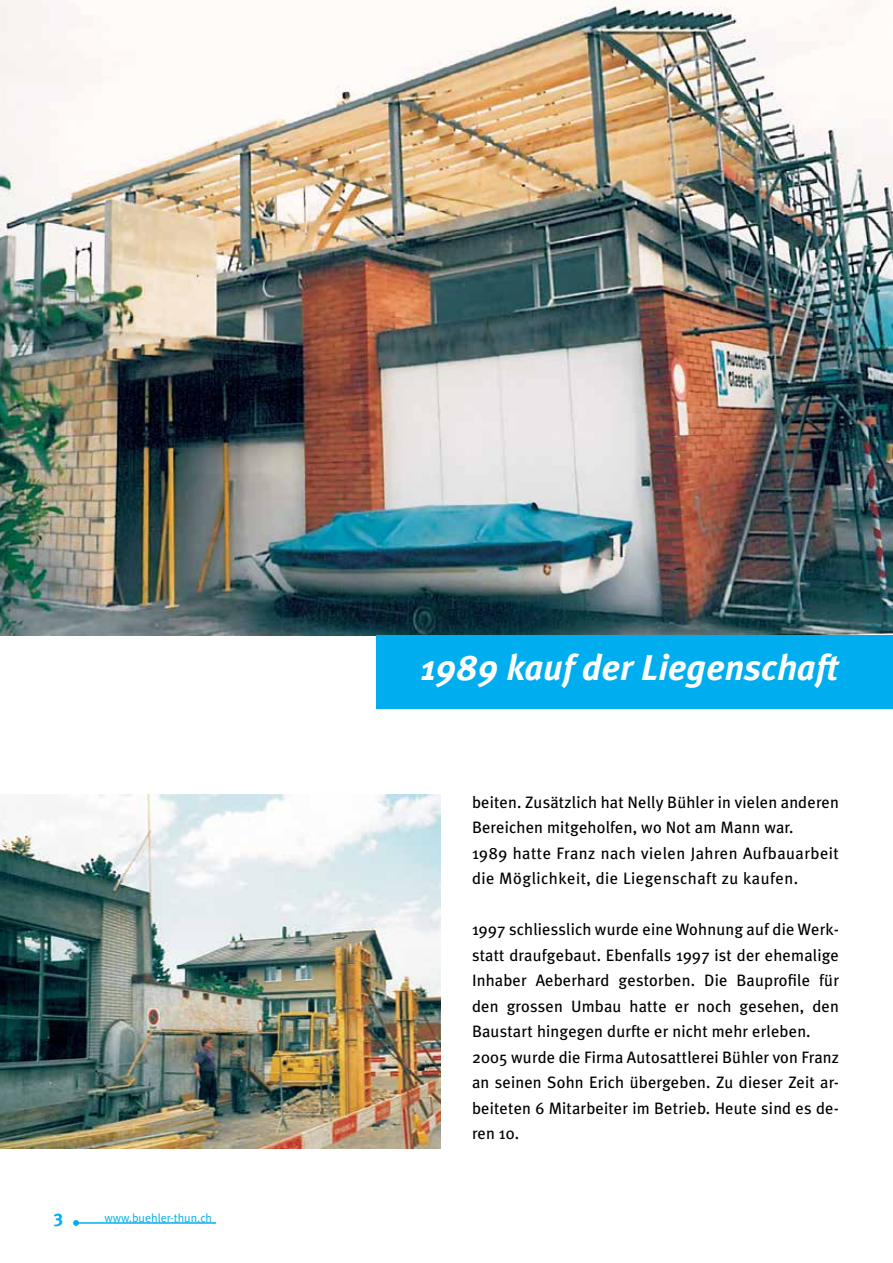
<style>
.page{position:relative;width:893px;height:1263px;background:#fff}
.page>*{position:absolute;margin:0;border:0;box-sizing:border-box;transform-origin:0 0}
.t1{font:italic 700 36px "Meta Plus";color:#fff}
.t2{font:700 18px "Meta Plus";color:#00aeef}
.t3{font:16.5px/25.5px "Meta Plus";letter-spacing:.01em;color:#000}
.t4{font:12px "Meta Plus Normal";color:#00aeef}
</style>
<div class="page">
<img style="left:0;top:0;width:893px;height:635px">
<svg style="left:73px;top:1220px;width:6px;height:6px"></svg>
<hr style="left:78px;top:1222px;width:138px;height:2px;background:#00aeef">
<div style="left:376px;top:635px;width:517px;height:74px;background:#00aeef"></div>
<img style="left:0;top:795px;width:440px;height:353px">
<p class="t2" style="left:54px;top:1206px;width:11px">3</p>
<p class="t4" style="left:104px;top:1210px;width:109px">www.buehler-thun.ch</p>
<h1 class="t1" style="left:421px;top:647px;width:419px">1989 kauf der Liegenschaft</h1>
<p class="t3" style="left:472px;top:789px;width:368px">beiten. Zusätzlich hat Nelly Bühler in vielen anderen Bereichen mitgeholfen, wo Not am Mann war.<br>1989 hatte Franz nach vielen Jahren Aufbauarbeit die Möglichkeit, die Liegenschaft zu kaufen.</p>
<p class="t3" style="left:472px;top:917px;width:368px">1997 schliesslich wurde eine Wohnung auf die Werk&shy;statt draufgebaut. Ebenfalls 1997 ist der ehemalige Inhaber Aeberhard gestorben. Die Bauprofile für den grossen Umbau hatte er noch gesehen, den Baustart hingegen durfte er nicht mehr erleben.<br>2005 wurde die Firma Autosattlerei Bühler von Franz an seinen Sohn Erich übergeben. Zu dieser Zeit ar&shy;beiteten 6 Mitarbeiter im Betrieb. Heute sind es de&shy;ren 10.</p>
</div>
